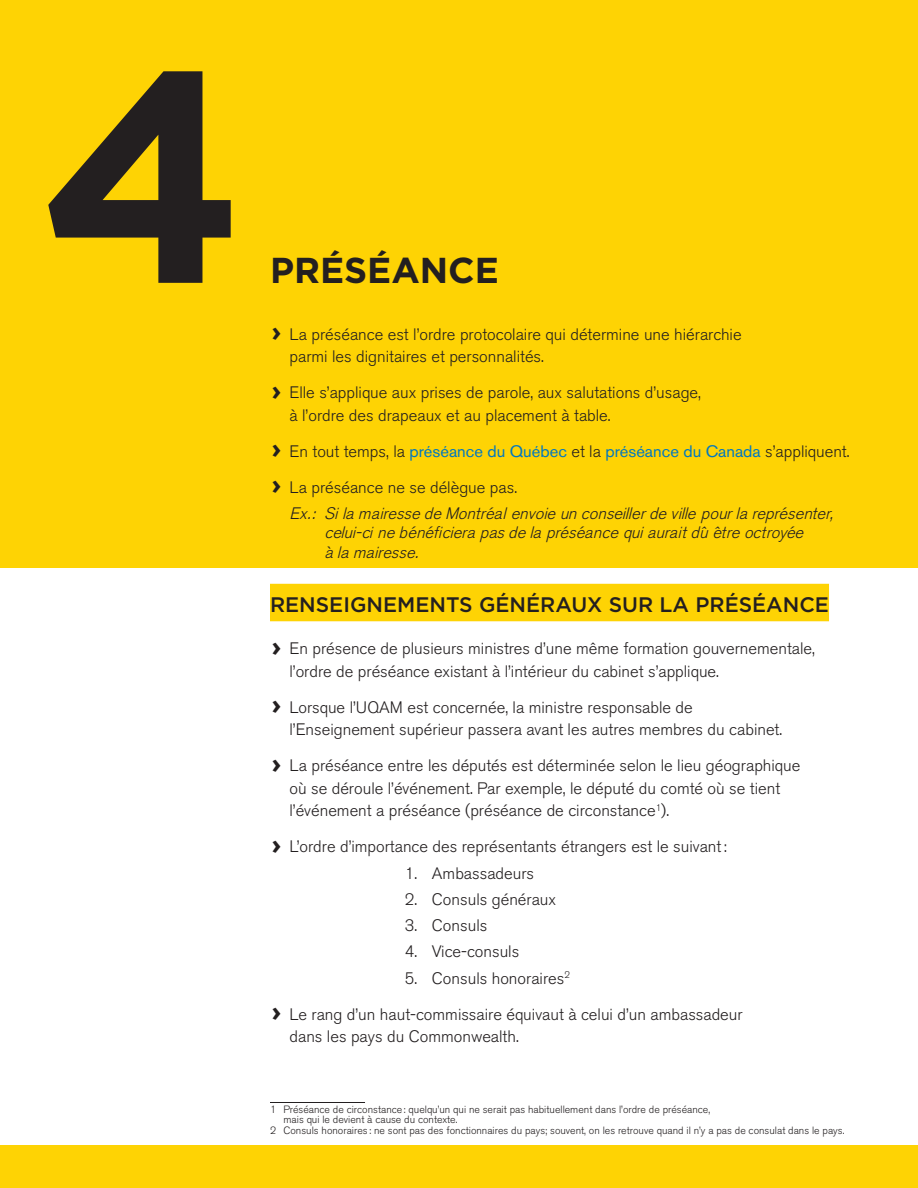
<style>
.page{position:relative;width:918px;height:1188px;background:#fed304}
.page>*{position:absolute;margin:0;border:0;box-sizing:border-box;transform-origin:0 0}
.Chapitre{font:700 300px "Gotham";color:#231f20}
.Heading_1_copy_2{font:700 36px "Gotham";color:#231f20}
.Sous-titre_copy_2{font:500 21px "Gotham";color:#231f20}
.Exemple{font:300 16.5px/22.5px "Akzidenz Grotesk BE";color:#231f20}
.Exemple-2{font:italic 300 16.5px/19.5px "Akzidenz Grotesk BE";color:#231f20}
.t1{font:16.5px "Akzidenz Grotesk BE";color:#0077c0}
.Note_bas_de_page{font:300 10.5px/10.5px "Akzidenz Grotesk BE";color:#231f20}
.s1{font-family:"Gotham";font-weight:700;font-size:27px}
.s2{font-family:"Gotham";font-weight:700;font-size:27px;color:#231f20}
.s3{font-weight:300;color:#231f20}
</style>
<div class="page">
<div style="left:0;top:568px;width:918px;height:577px;background:#fff"></div>
<div style="left:270px;top:584px;width:559px;height:37px;background:#fed304"></div>
<hr style="left:270px;top:1102px;width:95px;height:1px;background:#231f20">
<p class="Chapitre" style="left:39px;top:-22px;width:208px">4</p>
<p class="Heading_1_copy_2" style="left:270px;top:247px;width:230px">PRÉSÉANCE</p>
<p class="Exemple" style="left:290px;top:323px;width:454px;text-indent:-18px"><span class="s1">›</span> La préséance est l’ordre protocolaire qui détermine une hiérarchie parmi les dignitaires et personnalités.</p>
<p class="Exemple" style="left:290px;top:382px;width:413px;text-indent:-18px"><span class="s1">›</span> Elle s’applique aux prises de parole, aux salutations d’usage, à l’ordre des drapeaux et au placement à table.</p>
<p class="t1" style="left:272px;top:441px;width:580px"><span class="s2">›</span> <span class="s3">En tout temps, la</span> préséance du Québec <span class="s3">et la</span> préséance du Canada <span class="s3">s’appliquent.</span></p>
<p class="Exemple" style="left:271px;top:476px;width:247px"><span class="s1">›</span> La préséance ne se délègue pas.</p>
<p class="Exemple-2" style="left:325px;top:504px;width:510px;text-indent:-34px">Ex. : Si la mairesse de Montréal envoie un conseiller de ville pour la représenter, celui-ci ne bénéficiera pas de la préséance qui aurait dû être octroyée<br>à la mairesse.</p>
<p class="Sous-titre_copy_2" style="left:270px;top:592px;width:561px">RENSEIGNEMENTS GÉNÉRAUX SUR LA PRÉSÉANCE</p>
<p class="Exemple" style="left:290px;top:638px;width:527px;text-indent:-18px"><span class="s1">›</span> En présence de plusieurs ministres d’une même formation gouvernementale, l’ordre de préséance existant à l’intérieur du cabinet s’applique.</p>
<p class="Exemple" style="left:290px;top:696px;width:494px;text-indent:-18px"><span class="s1">›</span> Lorsque l’UQAM est concernée, la ministre responsable de l’Enseignement supérieur passera avant les autres membres du cabinet.</p>
<p class="Exemple" style="left:290px;top:755px;width:512px;text-indent:-18px"><span class="s1">›</span> La préséance entre les députés est déterminée selon le lieu géographique où se déroule l’événement. Par exemple, le député du comté où se tient l’événement a préséance (préséance de circonstance<sup>1</sup>).</p>
<p class="Exemple" style="left:272px;top:836px;width:457px"><span class="s1">›</span> L’ordre d’importance des représentants étrangers est le suivant:</p>
<p class="Exemple" style="left:405px;top:862px;width:131px">1. Ambassadeurs</p>
<p class="Exemple" style="left:405px;top:888px;width:153px">2. Consuls généraux</p>
<p class="Exemple" style="left:405px;top:914px;width:84px">3. Consuls</p>
<p class="Exemple" style="left:405px;top:941px;width:116px">4. Vice-consuls</p>
<p class="Exemple" style="left:405px;top:967px;width:166px">5. Consuls honoraires<sup>2</sup></p>
<p class="Exemple" style="left:290px;top:1003px;width:455px;text-indent:-18px"><span class="s1">›</span> Le rang d’un haut-commissaire équivaut à celui d’un ambassadeur dans les pays du Commonwealth.</p>
<p class="Note_bas_de_page" style="left:284px;top:1104px;width:428px;text-indent:-14px">1 Préséance de circonstance: quelqu’un qui ne serait pas habituellement dans l’ordre de préséance, mais qui le devient à cause du contexte.</p>
<p class="Note_bas_de_page" style="left:270px;top:1125px;width:576px">2 Consuls honoraires : ne sont pas des fonctionnaires du pays; souvent, on les retrouve quand il n’y a pas de consulat dans le pays.</p>
</div>
